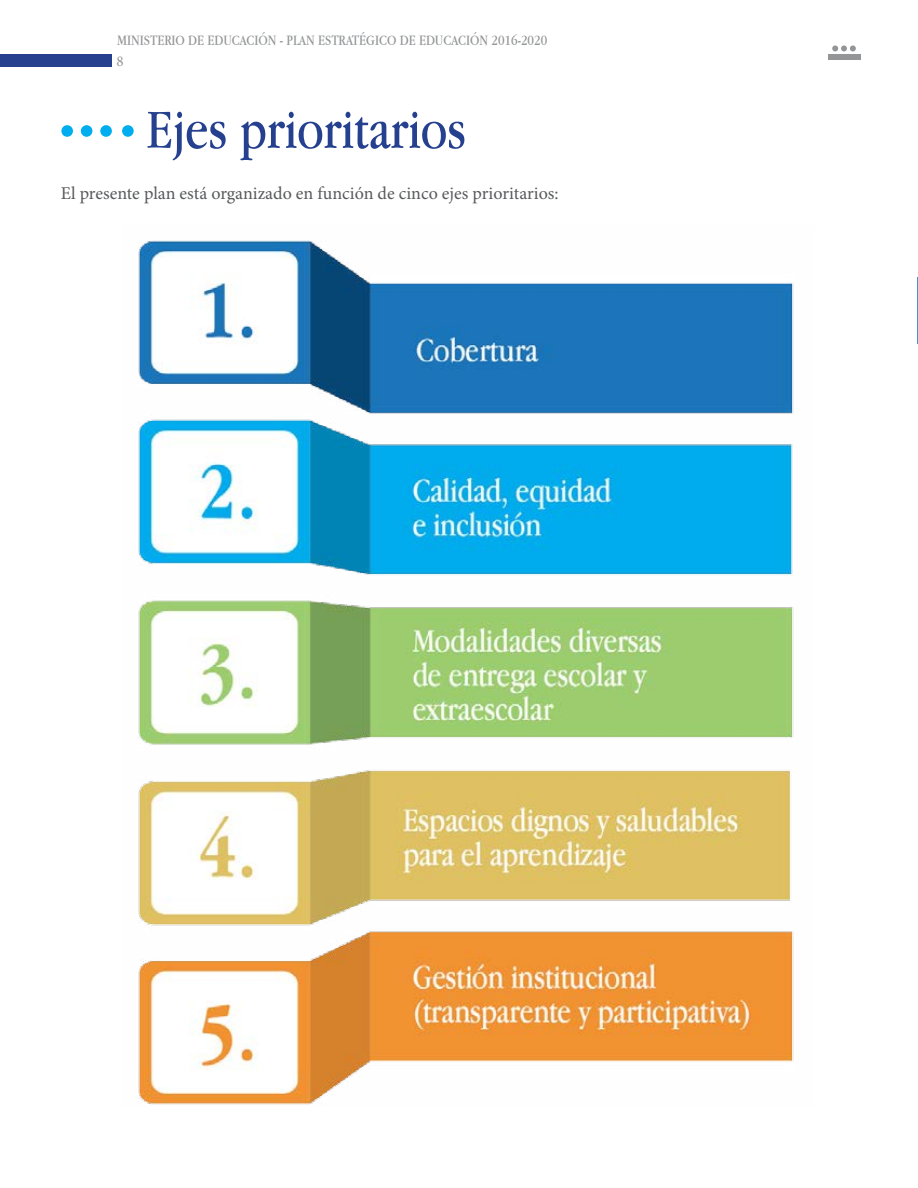
<style>
.page{position:relative;width:918px;height:1188px;background:#fff}
.page>*{position:absolute;margin:0;border:0;box-sizing:border-box;transform-origin:0 0}
.t1{font:57px "Apple Garamond";color:#25408f}
.t2{font:18px "Minion Pro";color:#58595b}
.t3{font:15px "Apple Garamond";color:#939597}
.t4{font:15px "Minion Pro";color:#939597}
</style>
<div class="page">
<img style="left:138px;top:240px;width:656px;height:865px">
<div style="left:100px;top:125px;width:12px;height:12px;background:#00aeef;border-radius:50%"></div>
<div style="left:81px;top:125px;width:11px;height:12px;background:#00aeef;border-radius:50%"></div>
<div style="left:122px;top:125px;width:12px;height:12px;background:#00aeef;border-radius:50%"></div>
<div style="left:61px;top:125px;width:12px;height:12px;background:#00aeef;border-radius:50%"></div>
<svg style="left:832px;top:45px;width:24px;height:6px"></svg>
<div style="left:828px;top:54px;width:32px;height:6px;background:#939597"></div>
<div style="left:0;top:54px;width:112px;height:13px;background:#25408f"></div>
<hr style="left:917px;top:277px;width:1px;height:67px;background:#1e75bc">
<p class="t3" style="left:117px;top:31px;width:432px">MINISTERIO DE EDUCACIÓN - PLAN ESTRATÉGICO DE EDUCACIÓN 2016-2020</p>
<p class="t4" style="left:117px;top:51px;width:9px">8</p>
<h1 class="t1" style="left:146px;top:96px;width:321px">Ejes prioritarios</h1>
<p class="t2" style="left:61px;top:181px;width:499px">El presente plan está organizado en función de cinco ejes prioritarios:</p>
</div>
